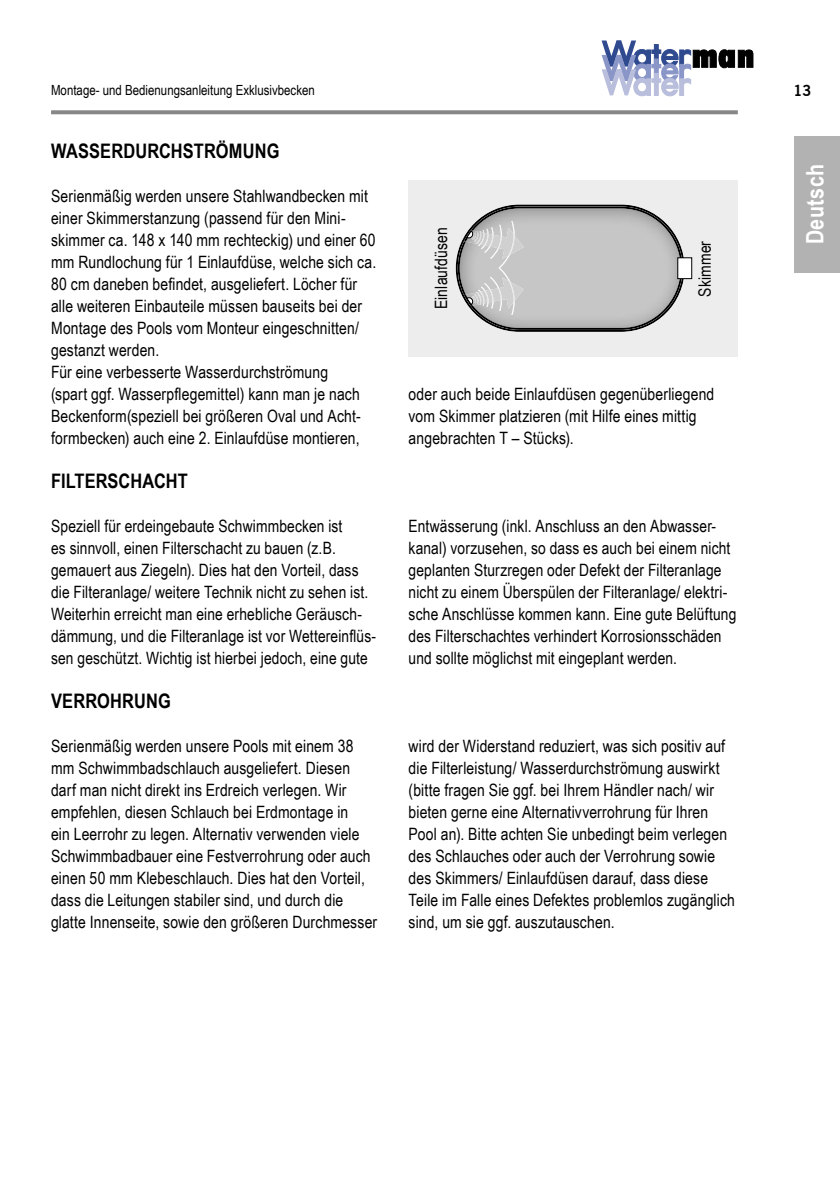
<style>
.page{position:relative;width:840px;height:1191px;background:#fff}
.page>*{position:absolute;margin:0;border:0;box-sizing:border-box;transform-origin:0 0}
.t1{font:700 24px "Arial Narrow";letter-spacing:.02em;color:#fff}
.t2{font:700 20px "Arial Narrow";letter-spacing:.005em;color:#000}
.t3{font:17px/22px "Arial Narrow";letter-spacing:.01em;color:#000}
.t4{font:700 15px "News Gothic BT";color:#000}
.t5{font:14px "Arial Narrow";color:#000}
</style>
<div class="page">
<svg style="left:51px;top:110px;width:686px;height:4px;background:#8f8f8f"></svg>
<div style="left:794px;top:136px;width:45px;height:136px;background:#b3b2b2"></div>
<svg style="left:601px;top:41px;width:151px;height:55px"></svg>
<div style="left:408px;top:180px;width:329px;height:176px;background:#ededed"></div>
<div style="left:677px;top:258px;width:14px;height:21px;background:#fff"></div>
<svg style="left:455px;top:204px;width:229px;height:128px;background:#bbb"></svg>
<p class="t5" style="left:51px;top:80px;width:265px">Montage- und Bedienungsanleitung Exklusivbecken</p>
<p class="t2" style="left:51px;top:136px;width:230px">WASSERDURCHSTRÖMUNG</p>
<p class="t3" style="left:51px;top:184px;width:326px">Serienmäßig werden unsere Stahlwandbecken mit einer Skimmerstanzung (passend für den Mini&shy;skimmer ca. 148 x 140 mm rechteckig) und einer 60 mm Rundlochung für 1 Einlaufdüse, welche sich ca.<br>80 cm daneben befindet, ausgeliefert. Löcher für alle weiteren Einbauteile müssen bauseits bei der Montage des Pools vom Monteur eingeschnitten/ gestanzt werden.<br>Für eine verbesserte Wasserdurchströmung<br>(spart ggf. Wasserpflegemittel) kann man je nach Beckenform(speziell bei größeren Oval und Acht&shy;formbecken) auch eine 2. Einlaufdüse montieren,</p>
<p class="t3" style="left:429px;top:309px;width:83px;rotate:-90deg">Einlaufdüsen</p>
<p class="t3" style="left:692px;top:297px;width:58px;rotate:-90deg">Skimmer</p>
<p class="t3" style="left:408px;top:382px;width:307px">oder auch beide Einlaufdüsen gegenüberliegend vom Skimmer platzieren (mit Hilfe eines mittig angebrachten T – Stücks).</p>
<p class="t2" style="left:51px;top:466px;width:138px">FILTERSCHACHT</p>
<p class="t3" style="left:51px;top:514px;width:326px">Speziell für erdeingebaute Schwimmbecken ist<br>es sinnvoll, einen Filterschacht zu bauen (z.B. gemauert aus Ziegeln). Dies hat den Vorteil, dass die Filteranlage/ weitere Technik nicht zu sehen ist.<br>Weiterhin erreicht man eine erhebliche Geräusch&shy;dämmung, und die Filteranlage ist vor Wettereinflüs&shy;sen geschützt. Wichtig ist hierbei jedoch, eine gute</p>
<p class="t3" style="left:408px;top:514px;width:329px">Entwässerung (inkl. Anschluss an den Abwasser&shy;kanal) vorzusehen, so dass es auch bei einem nicht geplanten Sturzregen oder Defekt der Filteranlage nicht zu einem Überspülen der Filteranlage/ elektri&shy;sche Anschlüsse kommen kann. Eine gute Belüftung des Filterschachtes verhindert Korrosionsschäden und sollte möglichst mit eingeplant werden.</p>
<p class="t2" style="left:51px;top:686px;width:121px">VERROHRUNG</p>
<p class="t3" style="left:51px;top:734px;width:327px">Serienmäßig werden unsere Pools mit einem 38 mm Schwimmbadschlauch ausgeliefert. Diesen darf man nicht direkt ins Erdreich verlegen. Wir empfehlen, diesen Schlauch bei Erdmontage in<br>ein Leerrohr zu legen. Alternativ verwenden viele Schwimmbadbauer eine Festverrohrung oder auch einen 50 mm Klebeschlauch. Dies hat den Vorteil, dass die Leitungen stabiler sind, und durch die glatte Innenseite, sowie den größeren Durchmesser</p>
<p class="t3" style="left:408px;top:734px;width:328px">wird der Widerstand reduziert, was sich positiv auf die Filterleistung/ Wasserdurchströmung auswirkt (bitte fragen Sie ggf. bei Ihrem Händler nach/ wir bieten gerne eine Alternativverrohrung für Ihren Pool an). Bitte achten Sie unbedingt beim verlegen des Schlauches oder auch der Verrohrung sowie des Skimmers/ Einlaufdüsen darauf, dass diese Teile im Falle eines Defektes problemlos zugänglich sind, um sie ggf. auszutauschen.</p>
<p class="t4" style="left:793px;top:82px;width:20px">13</p>
<h1 class="t1" style="left:796px;top:244px;width:82px;rotate:-90deg">Deutsch</h1>
</div>
